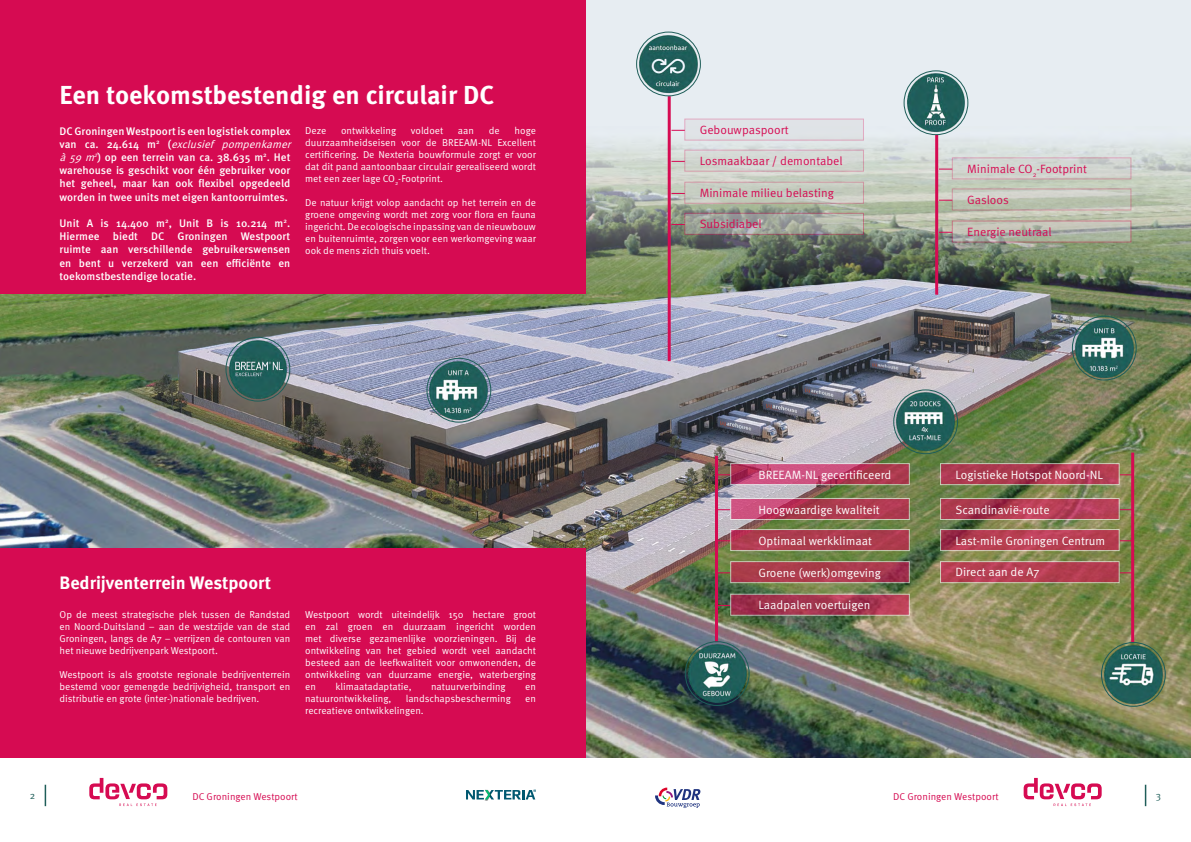
<style>
.page{position:relative;width:1191px;height:842px;background:#fff}
.page>*{position:absolute;margin:0;border:0;box-sizing:border-box;transform-origin:0 0}
.t1{font:700 26px "Meta Pro";color:#fff}
.t2{font:700 18px "Meta Pro";color:#fff}
.t3{font:12px "Meta Pro";color:#fff}
.t4{font:12px "Meta Pro";color:#d60b52}
.t5{font:500 11px/13.2px "Meta Pro";color:#fff}
.t6{font:10px/12px "Meta Pro";color:#fff;text-align:justify}
.t7{font:10px "Meta Pro";color:#d60b52}
.t8{font:10px "Meta Pro";color:#1f5e59}
.s1{font-weight:400;font-style:italic}
</style>
<div class="page">
<svg style="left:655px;top:788px;width:45px;height:20px"></svg>
<hr style="left:1144px;top:785px;width:2px;height:21px;background:#1f5e59">
<svg style="left:1023px;top:778px;width:78px;height:28px"></svg>
<svg style="left:466px;top:789px;width:70px;height:11px"></svg>
<svg style="left:89px;top:778px;width:78px;height:28px"></svg>
<svg style="left:45px;top:785px;width:1px;height:21px"></svg>
<div style="left:0;top:0;width:604px;height:758px;background:#d60b52"></div>
<img style="left:0;top:295px;width:587px;height:252px">
<img style="left:226px;top:337px;width:64px;height:64px;border-radius:32px">
<div style="left:225px;top:337px;width:65px;height:65px;border:1px solid #1f5e59;border-radius:50%"></div>
<img style="left:587px;top:0;width:604px;height:758px">
<img style="left:427px;top:358px;width:64px;height:64px;border-radius:32px">
<div style="left:426px;top:358px;width:65px;height:65px;border:1px solid #1f5e59;border-radius:50%"></div>
<img style="left:1072px;top:316px;width:64px;height:64px;border-radius:32px">
<div style="left:1071px;top:316px;width:65px;height:64px;border:1px solid #1f5e59;border-radius:50%"></div>
<img style="left:893px;top:390px;width:64px;height:64px;border-radius:32px">
<div style="left:893px;top:389px;width:65px;height:65px;border:1px solid #1f5e59;border-radius:50%"></div>
<hr style="left:667px;top:96px;width:3px;height:265px;background:#d60b52">
<img style="left:636px;top:32px;width:64px;height:64px;border-radius:32px">
<div style="left:636px;top:32px;width:65px;height:64px;border:1px solid #1f5e59;border-radius:50%"></div>
<svg style="left:671px;top:130px;width:13px;height:1px"></svg>
<div style="left:684px;top:119px;width:180px;height:22px;background:#dfe3e7"></div>
<svg style="left:671px;top:161px;width:13px;height:1px"></svg>
<div style="left:684px;top:150px;width:180px;height:22px;background:linear-gradient(to bottom,#d8e0dc,#cfcec9)"></div>
<svg style="left:671px;top:193px;width:13px;height:1px"></svg>
<svg style="left:684px;top:182px;width:180px;height:22px;fill:#c6cbbf"></svg>
<svg style="left:671px;top:224px;width:13px;height:1px"></svg>
<svg style="left:684px;top:213px;width:180px;height:22px"></svg>
<hr style="left:935px;top:135px;width:3px;height:160px;background:#d60b52">
<img style="left:904px;top:71px;width:64px;height:64px;border-radius:32px">
<div style="left:903px;top:70px;width:65px;height:65px;border:1px solid #1f5e59;border-radius:50%"></div>
<svg style="left:939px;top:169px;width:12px;height:1px"></svg>
<div style="left:951px;top:157px;width:180px;height:22px;background:linear-gradient(to bottom,#d0d5d3,#d0d3cc)"></div>
<svg style="left:939px;top:200px;width:12px;height:1px"></svg>
<svg style="left:951px;top:188px;width:180px;height:22px"></svg>
<svg style="left:939px;top:232px;width:12px;height:1px"></svg>
<svg style="left:951px;top:220px;width:180px;height:23px"></svg>
<hr style="left:715px;top:456px;width:3px;height:186px;background:#d60b52">
<img style="left:685px;top:642px;width:64px;height:63px;border-radius:32px">
<div style="left:685px;top:641px;width:64px;height:65px;border:1px solid #1f5e59;border-radius:50%"></div>
<svg style="left:718px;top:509px;width:12px;height:1px"></svg>
<svg style="left:730px;top:498px;width:180px;height:22px"></svg>
<svg style="left:718px;top:474px;width:12px;height:1px"></svg>
<svg style="left:730px;top:463px;width:180px;height:22px"></svg>
<svg style="left:718px;top:540px;width:12px;height:1px"></svg>
<svg style="left:730px;top:529px;width:180px;height:22px;fill:#ae3c4f"></svg>
<svg style="left:718px;top:572px;width:12px;height:1px"></svg>
<svg style="left:730px;top:561px;width:180px;height:22px;fill:#ab3c4e"></svg>
<svg style="left:718px;top:605px;width:12px;height:1px"></svg>
<svg style="left:730px;top:594px;width:180px;height:22px"></svg>
<hr style="left:1131px;top:453px;width:3px;height:189px;background:#d60b52">
<img style="left:1101px;top:642px;width:64px;height:64px;border-radius:32px">
<div style="left:1101px;top:642px;width:64px;height:65px;border:1px solid #1f5e59;border-radius:50%"></div>
<svg style="left:1119px;top:509px;width:12px;height:1px"></svg>
<svg style="left:940px;top:498px;width:179px;height:22px"></svg>
<svg style="left:1119px;top:474px;width:12px;height:1px"></svg>
<svg style="left:940px;top:463px;width:179px;height:22px;fill:#ae3b51"></svg>
<svg style="left:1119px;top:540px;width:12px;height:1px"></svg>
<svg style="left:940px;top:529px;width:179px;height:22px;fill:#b73f52"></svg>
<svg style="left:1119px;top:572px;width:12px;height:1px"></svg>
<svg style="left:940px;top:561px;width:179px;height:22px;fill:#b63e52"></svg>
<h1 class="t1" style="left:60px;top:78px;width:436px">Een toekomstbestendig en circulair DC</h1>
<p class="t5" style="left:60px;top:125px;width:236px">DC Groningen Westpoort is een logistiek complex v a n c a . 2 4 . 6 1 4 m <sup>2</sup> ( <span class="s1">exclusief pompenkamer à59m</span><sup>2</sup>) op een terrein van ca. 38.635 m<sup>2</sup>. Het warehouse is geschikt voor één gebruiker voor het geheel, maar kan ook flexibel opgedeeld worden in twee units met eigen kantoorruimtes.</p>
<p class="t5" style="left:60px;top:217px;width:232px;text-align:justify">Unit A is 14.400 m<sup>2</sup>, Unit B is 10.214 m<sup>2</sup>.<br>Hiermee biedt DC Groningen Westpoort ruimte aan verschillende gebruikerswensen en bent u verzekerd van een efficiënte en toekomstbestendige locatie.</p>
<p class="t6" style="left:305px;top:125px;width:232px;text-indent:209px">hoge duurzaamheidseisen voor de BREEAM-NL Excellent certificering. De Nexteria bouwformule zorgt er voor dat dit pand aantoonbaar circulair gerealiseerd wordt met een zeer lage CO<sub>2</sub>-Footprint.</p>
<p class="t6" style="left:305px;top:197px;width:232px">De natuur krijgt volop aandacht op het terrein en de groene omgeving wordt met zorg voor flora en fauna ingericht. De ecologische inpassing van de nieuwbouw en buitenruimte, zorgen voor een werkomgeving waar ook de mens zich thuis voelt.</p>
<p class="t6" style="left:305px;top:125px;width:23px">Deze</p>
<p class="t6" style="left:341px;top:125px;width:57px">ontwikkeling</p>
<p class="t6" style="left:411px;top:125px;width:34px">voldoet</p>
<p class="t6" style="left:458px;top:125px;width:18px">aan</p>
<p class="t6" style="left:489px;top:125px;width:12px">de</p>
<h2 class="t2" style="left:60px;top:572px;width:213px">Bedrijventerrein Westpoort</h2>
<p class="t6" style="left:60px;top:609px;width:232px">Op de meest strategische plek tussen de Randstad en Noord-Duitsland – aan de westzijde van de stad Groningen, langs de A7 – verrijzen de contouren van het nieuwe bedrijvenpark Westpoort.</p>
<p class="t6" style="left:60px;top:669px;width:232px">Westpoort is als grootste regionale bedrijventerrein bestemd voor gemengde bedrijvigheid, transport en distributie en grote (inter-)nationale bedrijven.</p>
<p class="t6" style="left:305px;top:609px;width:232px">Westpoort wordt uiteindelijk 150 hectare groot en zal groen en duurzaam ingericht worden met diverse gezamenlijke voorzieningen. Bij de ontwikkeling van het gebied wordt veel aandacht besteed aan de leefkwaliteit voor omwonenden, de ontwikkeling van duurzame energie, waterberging en</p>
<p class="t6" style="left:335px;top:681px;width:78px">klimaatadaptatie,</p>
<p class="t6" style="left:431px;top:681px;width:76px">natuurverbinding</p>
<p class="t6" style="left:525px;top:681px;width:12px">en</p>
<p class="t6" style="left:305px;top:693px;width:88px">natuurontwikkeling,</p>
<p class="t6" style="left:406px;top:693px;width:107px">landschapsbescherming</p>
<p class="t6" style="left:525px;top:693px;width:12px">en</p>
<p class="t6" style="left:305px;top:705px;width:120px">recreatieve ontwikkelingen.</p>
<p class="t4" style="left:699px;top:122px;width:90px">Gebouwpaspoort</p>
<p class="t4" style="left:699px;top:153px;width:144px">Losmaakbaar / demontabel</p>
<p class="t4" style="left:699px;top:185px;width:136px">Minimale milieu belasting</p>
<p class="t4" style="left:699px;top:217px;width:63px">Subsidiabel</p>
<p class="t4" style="left:967px;top:161px;width:121px">Minimale CO<sub>2</sub>-Footprint</p>
<p class="t4" style="left:967px;top:192px;width:43px">Gasloos</p>
<p class="t4" style="left:967px;top:224px;width:86px">Energie neutraal</p>
<p class="t3" style="left:758px;top:467px;width:135px">BREEAM-NL gecertificeerd</p>
<p class="t3" style="left:955px;top:467px;width:149px">Logistieke Hotspot Noord-NL</p>
<p class="t3" style="left:758px;top:502px;width:123px">Hoogwaardige kwaliteit</p>
<p class="t3" style="left:955px;top:502px;width:96px">Scandinavië-route</p>
<p class="t3" style="left:758px;top:533px;width:115px">Optimaal werkklimaat</p>
<p class="t3" style="left:758px;top:565px;width:124px">Groene (werk)omgeving</p>
<p class="t3" style="left:758px;top:597px;width:113px">Laadpalen voertuigen</p>
<p class="t3" style="left:955px;top:533px;width:151px">Last-mile Groningen Centrum</p>
<p class="t3" style="left:955px;top:564px;width:86px">Direct aan de A7</p>
<p class="t8" style="left:30px;top:789px;width:7px">2</p>
<p class="t7" style="left:192px;top:790px;width:107px">DC Groningen Westpoort</p>
<p class="t7" style="left:893px;top:790px;width:107px">DC Groningen Westpoort</p>
<p class="t8" style="left:1156px;top:789px;width:7px">3</p>
</div>
